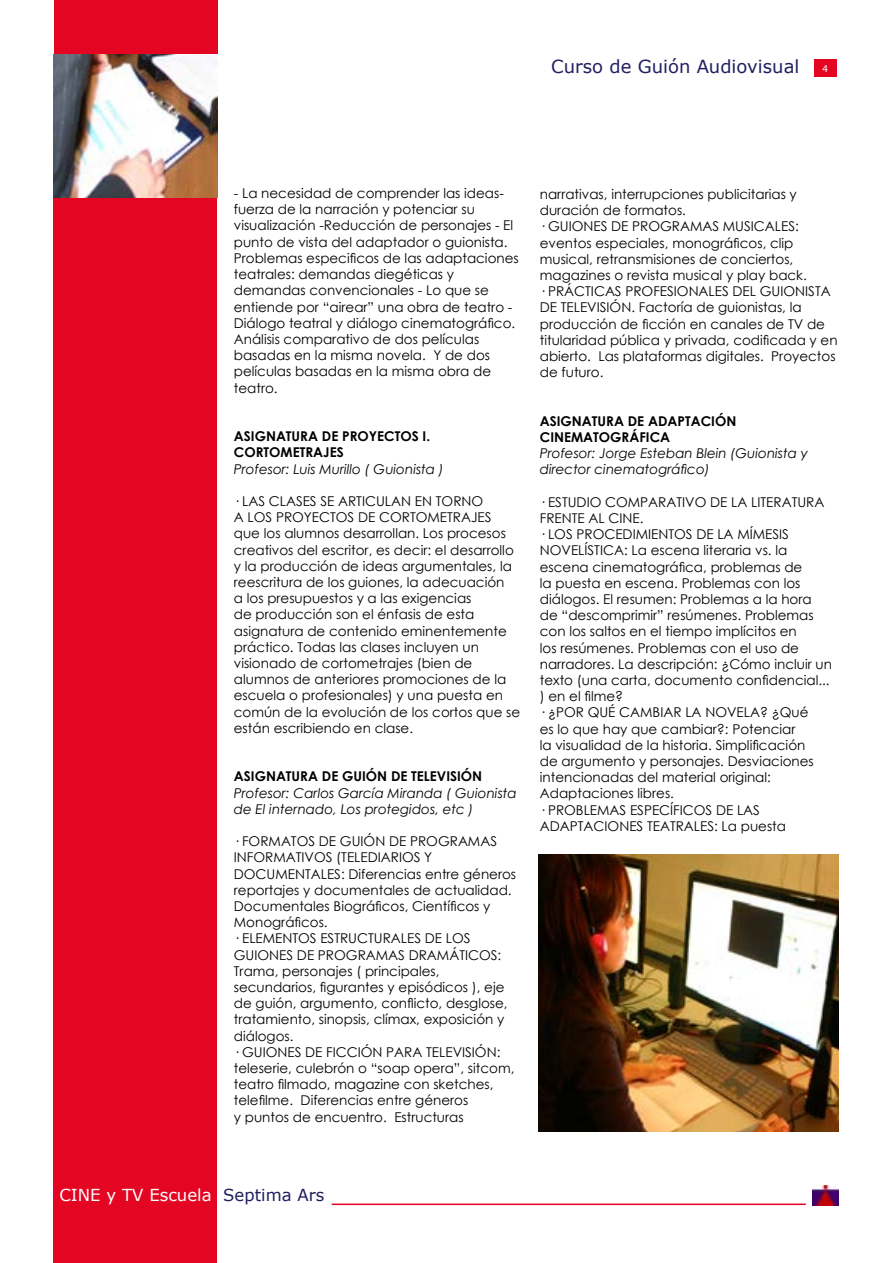
<style>
.page{position:relative;width:893px;height:1263px;background:#fff}
.page>*{position:absolute;margin:0;border:0;box-sizing:border-box;transform-origin:0 0}
.t1{font:18px "Verdana";color:#231e61}
.t2{font:16.5px "Verdana";color:#fff}
.t3{font:13.5px/16.2px "Century Gothic";color:#000}
.t4{font:italic 13.5px/16.2px "Century Gothic";color:#000}
.t5{font:700 13.5px/16.2px "Century Gothic";color:#000}
.t6{font:10.5px "Myriad Pro";color:#fff}
.s1{color:#231e61}
</style>
<div class="page">
<div style="left:54px;top:198px;width:163px;height:1065px;background:#e40522"></div>
<div style="left:814px;top:59px;width:23px;height:18px;background:#e40522"></div>
<div style="left:54px;top:0;width:163px;height:54px;background:#e40522"></div>
<hr style="left:332px;top:1203px;width:474px;height:2px;background:#e40523">
<img style="left:812px;top:1185px;width:27px;height:21px">
<img style="left:54px;top:54px;width:163px;height:143px">
<img style="left:539px;top:855px;width:300px;height:276px">
<h1 class="t1" style="left:551px;top:54px;width:250px">Curso de Guión Audiovisual</h1>
<p class="t6" style="left:823px;top:62px;width:7px">4</p>
<p class="t3" style="left:234px;top:185px;width:286px">- La necesidad de comprender las ideas&shy;fuerza de la narración y potenciar su visualización -Reducción de personajes - El punto de vista del adaptador o guionista.<br>Problemas especificos de las adaptaciones teatrales: demandas diegéticas y demandas convencionales - Lo que se entiende por “airear” una obra de teatro - Diálogo teatral y diálogo cinematográfico.<br>Análisis comparativo de dos películas basadas en la misma novela. Y de dos películas basadas en la misma obra de teatro.</p>
<p class="t5" style="left:234px;top:427px;width:198px">ASIGNATURA DE PROYECTOS I.<br>CORTOMETRAJES</p>
<p class="t4" style="left:234px;top:460px;width:211px">Profesor: Luis Murillo ( Guionista )</p>
<p class="t3" style="left:234px;top:493px;width:288px">· LAS CLASES SE ARTICULAN EN TORNO<br>A LOS PROYECTOS DE CORTOMETRAJES que los alumnos desarrollan. Los procesos creativos del escritor, es decir: el desarrollo y la producción de ideas argumentales, la reescritura de los guiones, la adecuación<br>a los presupuestos y a las exigencias<br>de producción son el énfasis de esta asignatura de contenido eminentemente práctico. Todas las clases incluyen un visionado de cortometrajes (bien de alumnos de anteriores promociones de la escuela o profesionales) y una puesta en común de la evolución de los cortos que se están escribiendo en clase.</p>
<p class="t5" style="left:234px;top:768px;width:250px">ASIGNATURA DE GUIÓN DE TELEVISIÓN</p>
<p class="t4" style="left:234px;top:784px;width:284px">Profesor: Carlos García Miranda ( Guionista de El internado, Los protegidos, etc )</p>
<p class="t3" style="left:234px;top:833px;width:284px">· FORMATOS DE GUIÓN DE PROGRAMAS INFORMATIVOS (TELEDIARIOS Y DOCUMENTALES: Diferencias entre géneros reportajes y documentales de actualidad.<br>Documentales Biográficos, Científicos y Monográficos.<br>· ELEMENTOS ESTRUCTURALES DE LOS GUIONES DE PROGRAMAS DRAMÁTICOS:<br>Trama, personajes ( principales, secundarios, figurantes y episódicos ), eje de guión, argumento, conflicto, desglose, tratamiento, sinopsis, clímax, exposición y diálogos.<br>· GUIONES DE FICCIÓN PARA TELEVISIÓN: teleserie, culebrón o “soap opera”, sitcom, teatro filmado, magazine con sketches, telefilme. Diferencias entre géneros<br>y puntos de encuentro. Estructuras</p>
<p class="t3" style="left:540px;top:186px;width:299px">narrativas, interrupciones publicitarias y duración de formatos.<br>· GUIONES DE PROGRAMAS MUSICALES: eventos especiales, monográficos, clip musical, retransmisiones de conciertos, magazines o revista musical y play back.<br>· PRÁCTICAS PROFESIONALES DEL GUIONISTA DE TELEVISIÓN. Factoría de guionistas, la producción de ficción en canales de TV de titularidad pública y privada, codificada y en abierto. Las plataformas digitales. Proyectos de futuro.</p>
<p class="t5" style="left:540px;top:412px;width:198px">ASIGNATURA DE ADAPTACIÓN<br>CINEMATOGRÁFICA</p>
<p class="t4" style="left:540px;top:445px;width:270px">Profesor: Jorge Esteban Blein (Guionista y director cinematográfico)</p>
<p class="t3" style="left:540px;top:494px;width:294px">· ESTUDIO COMPARATIVO DE LA LITERATURA FRENTE AL CINE.<br>· LOS PROCEDIMIENTOS DE LA MÍMESIS NOVELÍSTICA: La escena literaria vs. la escena cinematográfica, problemas de<br>la puesta en escena. Problemas con los diálogos. El resumen: Problemas a la hora de “descomprimir” resúmenes. Problemas con los saltos en el tiempo implícitos en<br>los resúmenes. Problemas con el uso de narradores. La descripción: ¿Cómo incluir un texto (una carta, documento confidencial... ) en el filme?<br>· ¿POR QUÉ CAMBIAR LA NOVELA? ¿Qué<br>es lo que hay que cambiar?: Potenciar<br>la visualidad de la historia. Simplificación<br>de argumento y personajes. Desviaciones intencionadas del material original:<br>Adaptaciones libres.<br>· PROBLEMAS ESPECÍFICOS DE LAS ADAPTACIONES TEATRALES: La puesta</p>
<p class="t2" style="left:59px;top:1184px;width:266px">CINE y TV Escuela <span class="s1">Septima Ars</span></p>
</div>
